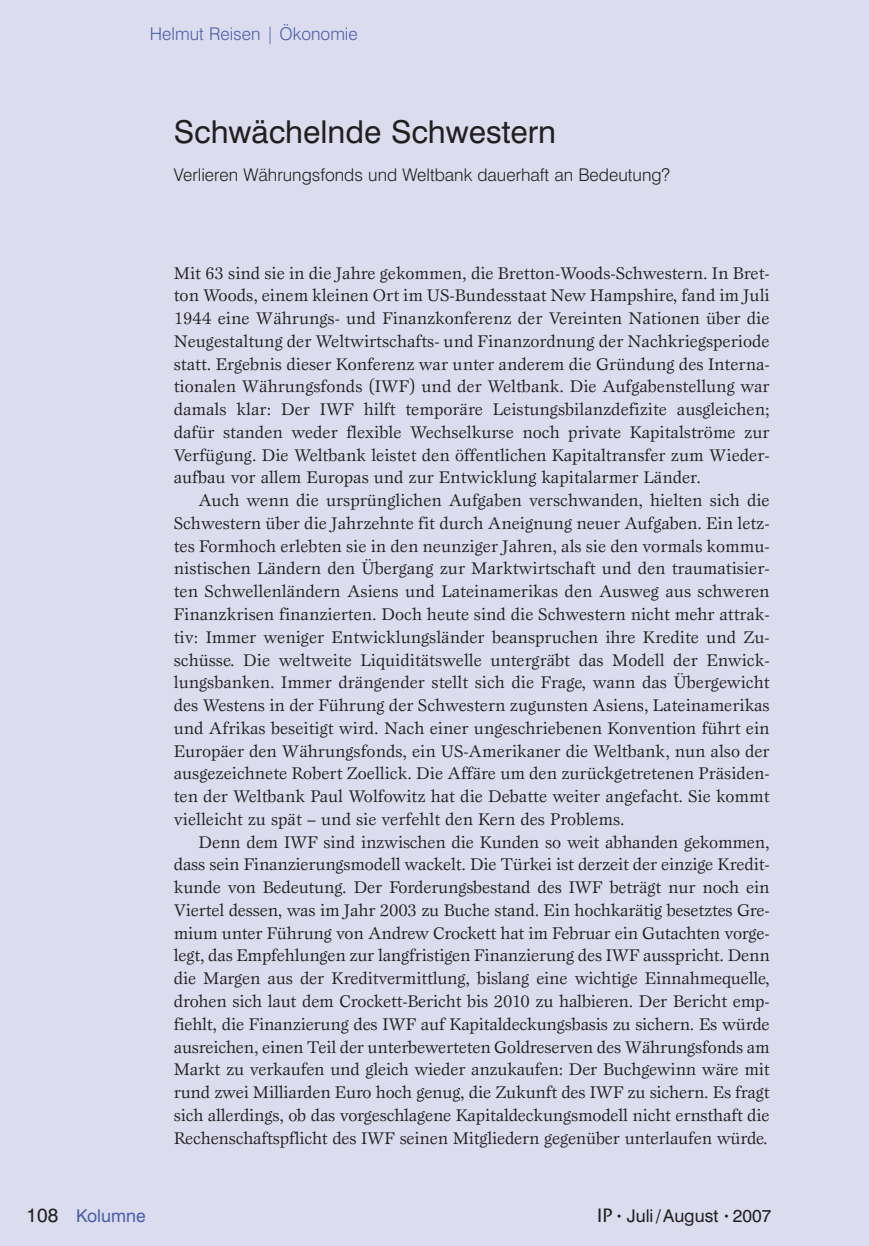
<style>
.page{position:relative;width:869px;height:1246px;background:#fff}
.page>*{position:absolute;margin:0;border:0;box-sizing:border-box;transform-origin:0 0}
.t1{font:31.5px "Swiss 721 BT";color:#231f20}
.t2{font:17.5px/22.8px "Esprit";color:#231f20;text-align:justify}
.t3{font:300 17.5px "Swiss 721 BT";color:#231f20}
.t4{font:300 17.5px "Swiss 721 BT";color:#4a5da9}
.t5{font:17.5px "Swiss 721 BT";color:#231f20}
.t6{font:17.5px "Swiss 721 BT";color:#4a5da9}
.s1{font-size:19.25px;color:#231f20}
.s2{font-family:"ITC Stone Sans";font-weight:500;font-size:19.25px}
.s3{font-size:10.5px}
</style>
<div class="page">
<div style="left:0;top:0;width:868px;height:1245px;background:#dbdcee"></div>
<hr style="left:868px;top:0;width:1px;height:1245px;background:#dbdcee">
<p class="t4" style="left:150px;top:23px;width:209px">Helmut Reisen | Ökonomie</p>
<h1 class="t1" style="left:174px;top:113px;width:384px">Schwächelnde Schwestern</h1>
<p class="t3" style="left:174px;top:164px;width:497px">Verlieren Währungsfonds und Weltbank dauerhaft an Bedeutung?</p>
<p class="t2" style="left:174px;top:261px;width:597px">Mit 63 sind sie in die Jahre gekommen, die Bretton-Woods-Schwestern. In Bret&shy;ton Woods, einem kleinen Ort im US-Bundesstaat New Hampshire, fand im Juli 1944 eine Währungs- und Finanzkonferenz der Vereinten Nationen über die Neugestaltung der Weltwirtschafts- und Finanzordnung der Nachkriegsperiode statt. Ergebnis dieser Konferenz war unter anderem die Gründung des Interna&shy;tionalen Währungsfonds (IWF) und der Weltbank. Die Aufgabenstellung war damals klar: Der IWF hilft temporäre Leistungsbilanzdefizite ausgleichen; dafür standen weder flexible Wechselkurse noch private Kapitalströme zur Verfügung. Die Weltbank leistet den öffentlichen Kapitaltransfer zum Wieder&shy;aufbau vor allem Europas und zur Entwicklung kapitalarmer Länder.</p>
<p class="t2" style="left:174px;top:488px;width:597px;text-indent:25px">Auch wenn die ursprünglichen Aufgaben verschwanden, hielten sich die Schwestern über die Jahrzehnte fit durch Aneignung neuer Aufgaben. Ein letz&shy;tes Formhoch erlebten sie in den neunziger Jahren, als sie den vormals kommu&shy;nistischen Ländern den Übergang zur Marktwirtschaft und den traumatisier&shy;ten Schwellenländern Asiens und Lateinamerikas den Ausweg aus schweren Finanzkrisen finanzierten. Doch heute sind die Schwestern nicht mehr attrak&shy;tiv: Immer weniger Entwicklungsländer beanspruchen ihre Kredite und Zu&shy;schüsse. Die weltweite Liquiditätswelle untergräbt das Modell der Enwick&shy;lungsbanken. Immer drängender stellt sich die Frage, wann das Übergewicht des Westens in der Führung der Schwestern zugunsten Asiens, Lateinamerikas und Afrikas beseitigt wird. Nach einer ungeschriebenen Konvention führt ein Europäer den Währungsfonds, ein US-Amerikaner die Weltbank, nun also der ausgezeichnete Robert Zoellick. Die Affäre um den zurückgetretenen Präsiden&shy;ten der Weltbank Paul Wolfowitz hat die Debatte weiter angefacht. Sie kommt vielleicht zu spät – und sie verfehlt den Kern des Problems.</p>
<p class="t2" style="left:174px;top:830px;width:597px;text-indent:25px">Denn dem IWF sind inzwischen die Kunden so weit abhanden gekommen, dass sein Finanzierungsmodell wackelt. Die Türkei ist derzeit der einzige Kredit&shy;kunde von Bedeutung. Der Forderungsbestand des IWF beträgt nur noch ein Viertel dessen, was im Jahr 2003 zu Buche stand. Ein hochkarätig besetztes Gre&shy;mium unter Führung von Andrew Crockett hat im Februar ein Gutachten vorge&shy;legt, das Empfehlungen zur langfristigen Finanzierung des IWF ausspricht. Denn die Margen aus der Kreditvermittlung, bislang eine wichtige Einnahmequelle, drohen sich laut dem Crockett-Bericht bis 2010 zu halbieren. Der Bericht emp&shy;fiehlt, die Finanzierung des IWF auf Kapitaldeckungsbasis zu sichern. Es würde ausreichen, einen Teil der unterbewerteten Goldreserven des Währungsfonds am Markt zu verkaufen und gleich wieder anzukaufen: Der Buchgewinn wäre mit rund zwei Milliarden Euro hoch genug, die Zukunft des IWF zu sichern. Es fragt sich allerdings, ob das vorgeschlagene Kapitaldeckungsmodell nicht ernsthaft die Rechenschaftspflicht des IWF seinen Mitgliedern gegenüber unterlaufen würde.</p>
<p class="t6" style="left:27px;top:1204px;width:121px"><span class="s1">108</span> Kolumne</p>
<p class="t5" style="left:597px;top:1204px;width:175px"><span class="s2">IP</span> <span class="s3">•</span> Juli / August <span class="s3">•</span> 2007</p>
</div>
